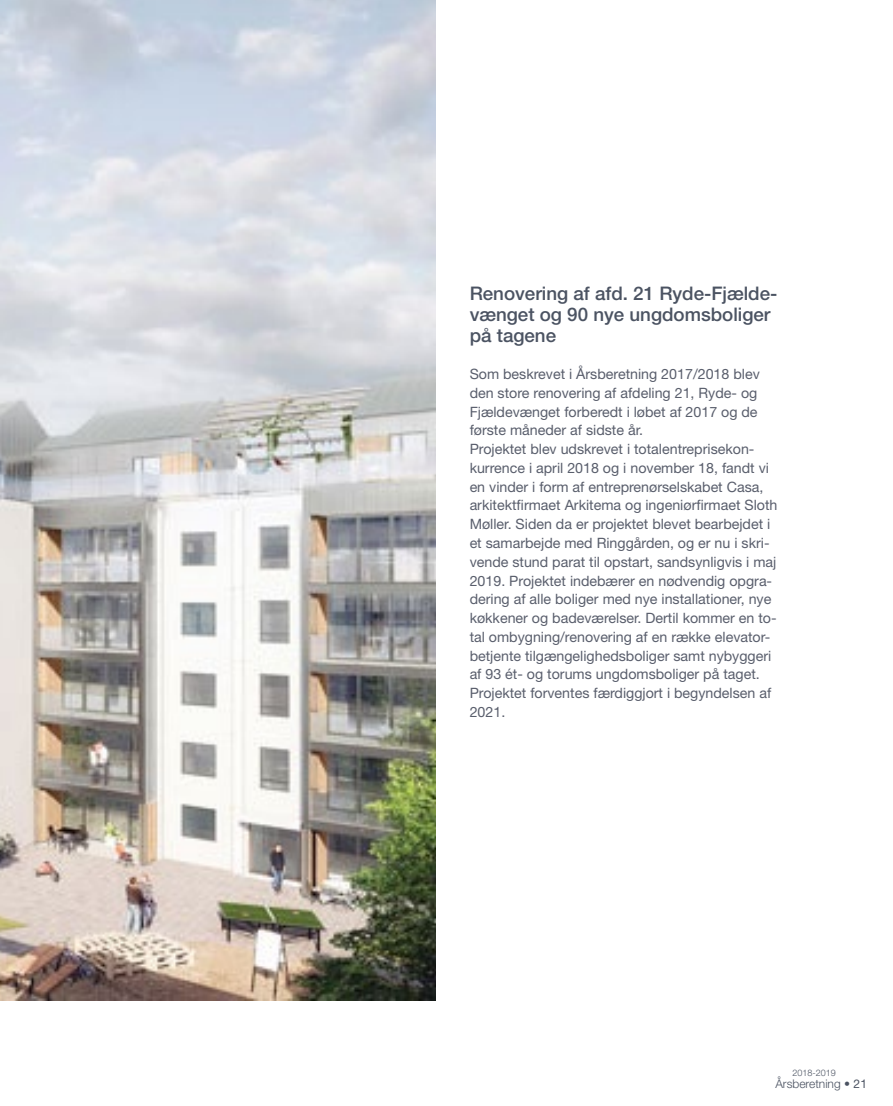
<style>
.page{position:relative;width:893px;height:1106px;background:#fff}
.page>*{position:absolute;margin:0;border:0;box-sizing:border-box;transform-origin:0 0}
.t1{font:500 18.75px/21px "Helvetica Neue";color:#4b5362}
.t2{font:14.25px/18.8px "Helvetica Neue";color:#595e6c}
.t3{font:300 12px "Helvetica Neue";color:#4b5362}
.t4{font:300 9px "Helvetica Neue";color:#4b5362}
.s1{font-weight:400}
</style>
<div class="page">
<img style="left:0;top:0;width:436px;height:1000px">
<h1 class="t1" style="left:470px;top:282px;width:309px">Renovering af afd. 21 Ryde-Fjælde&shy;vænget og 90 nye ungdomsboliger på tagene</h1>
<p class="t2" style="left:470px;top:364px;width:309px">Som beskrevet i Årsberetning 2017/2018 blev den store renovering af afdeling 21, Ryde- og Fjældevænget forberedt i løbet af 2017 og de første måneder af sidste år.<br>Projektet blev udskrevet i totalentreprisekon&shy;kurrence i april 2018 og i november 18, fandt vi en vinder i form af entreprenørselskabet Casa, arkitektfirmaet Arkitema og ingeniørfirmaet Sloth Møller. Siden da er projektet blevet bearbejdet i et samarbejde med Ringgården, og er nu i skri&shy;vende stund parat til opstart, sandsynligvis i maj 2019. Projektet indebærer en nødvendig opgra&shy;dering af alle boliger med nye installationer, nye køkkener og badeværelser. Dertil kommer en to&shy;tal ombygning/renovering af en række elevator&shy;betjente tilgængelighedsboliger samt nybyggeri af 93 ét- og torums ungdomsboliger på taget.<br>Projektet forventes færdiggjort i begyndelsen af 2021.</p>
<p class="t4" style="left:792px;top:1067px;width:45px">2018-2019</p>
<p class="t3" style="left:775px;top:1075px;width:93px">Årsberetning • <span class="s1">21</span></p>
</div>
